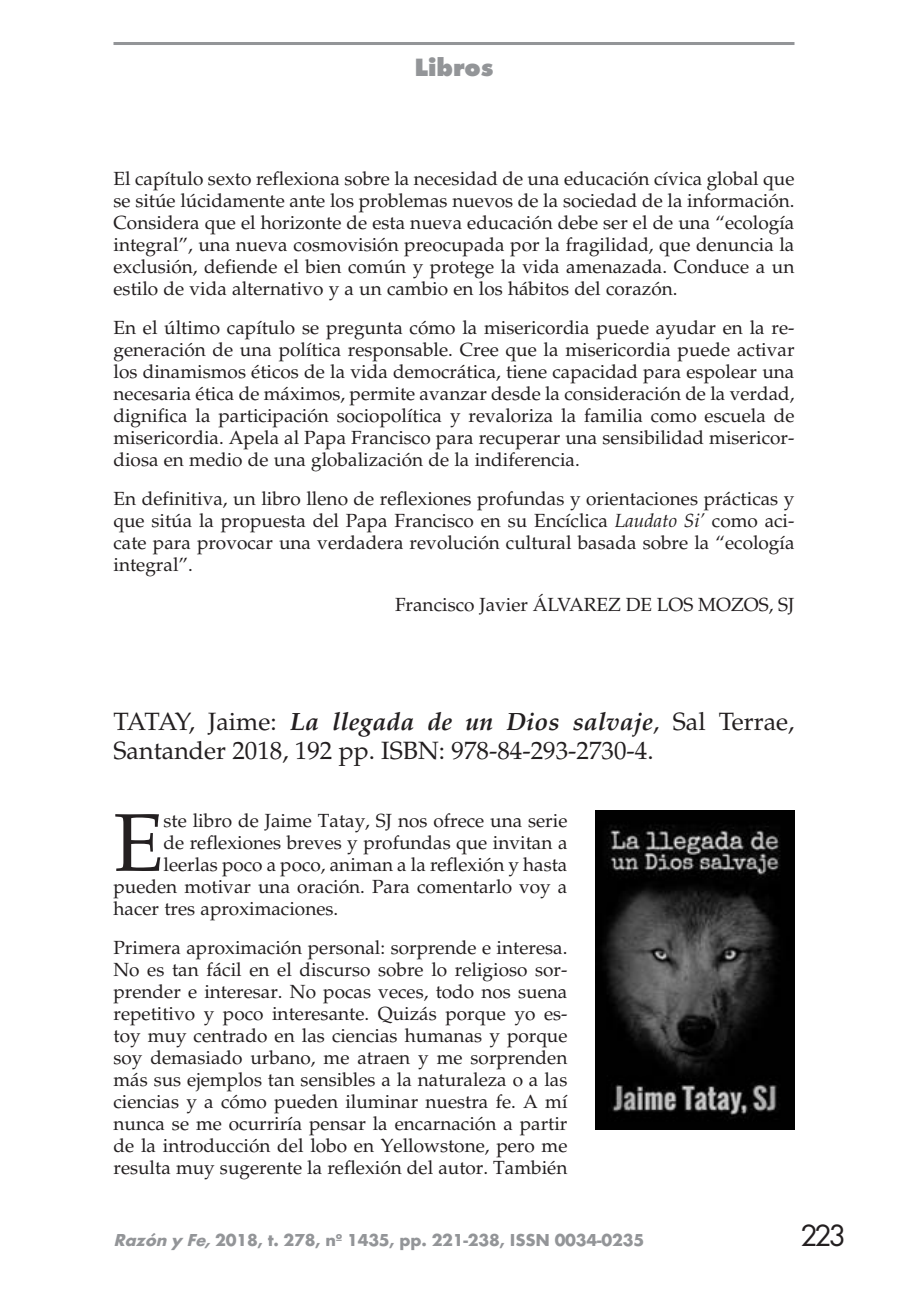
<style>
.page{position:relative;width:908px;height:1304px;background:#fff}
.page>*{position:absolute;margin:0;border:0;box-sizing:border-box;transform-origin:0 0}
.t1{font:81.8px "Palatino";color:#231f20}
.t2{font:32px "Futura T";color:#231f20}
.t3{font:800 26px "Futura T";color:#939598}
.t4{font:25px/29px "Palatino";color:#231f20}
.t5{font:19px/22px "Palatino";color:#231f20;text-align:justify}
.t6{font:700 18px "Futura T";letter-spacing:-.01em;color:#939598}
.s1{font-style:italic}
.s2{font-weight:700;font-style:italic}
</style>
<div class="page">
<hr style="left:113px;top:42px;width:681px;height:3px;background:#939598">
<img style="left:595px;top:810px;width:199px;height:319px">
<p class="t3" style="left:414px;top:52px;width:81px">Libros</p>
<p class="t5" style="left:113px;top:168px;width:682px">El capítulo sexto reflexiona sobre la necesidad de una educación cívica global que se sitúe lúcidamente ante los problemas nuevos de la sociedad de la información.<br>Considera que el horizonte de esta nueva educación debe ser el de una “ecología integral”, una nueva cosmovisión preocupada por la fragilidad, que denuncia la exclusión, defiende el bien común y protege la vida amenazada. Conduce a un estilo de vida alternativo y a un cambio en los hábitos del corazón.</p>
<p class="t5" style="left:113px;top:317px;width:682px">En el último capítulo se pregunta cómo la misericordia puede ayudar en la re&shy;generación de una política responsable. Cree que la misericordia puede activar los dinamismos éticos de la vida democrática, tiene capacidad para espolear una necesaria ética de máximos, permite avanzar desde la consideración de la verdad, dignifica la participación sociopolítica y revaloriza la familia como escuela de misericordia. Apela al Papa Francisco para recuperar una sensibilidad misericor&shy;diosa en medio de una globalización de la indiferencia.</p>
<p class="t5" style="left:113px;top:488px;width:682px">En definitiva, un libro lleno de reflexiones profundas y orientaciones prácticas y que sitúa la propuesta del Papa Francisco en su Encíclica <span class="s1">Laudato Si’</span> como aci&shy;cate para provocar una verdadera revolución cultural basada sobre la “ecología integral”.</p>
<p class="t5" style="left:395px;top:594px;width:401px">Francisco Javier ÁLVAREZ DE LOS MOZOS, SJ</p>
<p class="t4" style="left:113px;top:708px;width:682px">TATAY, Jaime: <span class="s2">La llegada de un Dios salvaje</span>, Sal Terrae,<br>Santander 2018, 192 pp. ISBN: 978-84-293-2730-4.</p>
<p class="t1" style="left:113px;top:795px;width:52px">E</p>
<p class="t5" style="left:163px;top:810px;width:405px">ste libro de Jaime Tatay, SJ nos ofrece una serie</p>
<p class="t5" style="left:163px;top:832px;width:405px">de reflexiones breves y profundas que invitan a</p>
<p class="t5" style="left:163px;top:854px;width:405px">leerlas poco a poco, animan a la reflexión y hasta</p>
<p class="t5" style="left:113px;top:876px;width:455px">pueden motivar una oración. Para comentarlo voy a</p>
<p class="t5" style="left:113px;top:898px;width:226px">hacer tres aproximaciones.</p>
<p class="t5" style="left:113px;top:937px;width:455px">Primera aproximación personal: sorprende e interesa.<br>No es tan fácil en el discurso sobre lo religioso sor&shy;prender e interesar. No pocas veces, todo nos suena repetitivo y poco interesante. Quizás porque yo es&shy;toy muy centrado en las ciencias humanas y porque soy demasiado urbano, me atraen y me sorprenden más sus ejemplos tan sensibles a la naturaleza o a las ciencias y a cómo pueden iluminar nuestra fe. A mí nunca se me ocurriría pensar la encarnación a partir de la introducción del lobo en Yellowstone, pero me resulta muy sugerente la reflexión del autor. También</p>
<p class="t6" style="left:113px;top:1230px;width:532px"><span class="s1">Razón y Fe,</span>2018, t. 278, nº 1435, pp. 221-238, ISSN 0034-0235</p>
<p class="t2" style="left:799px;top:1217px;width:48px">223</p>
</div>
